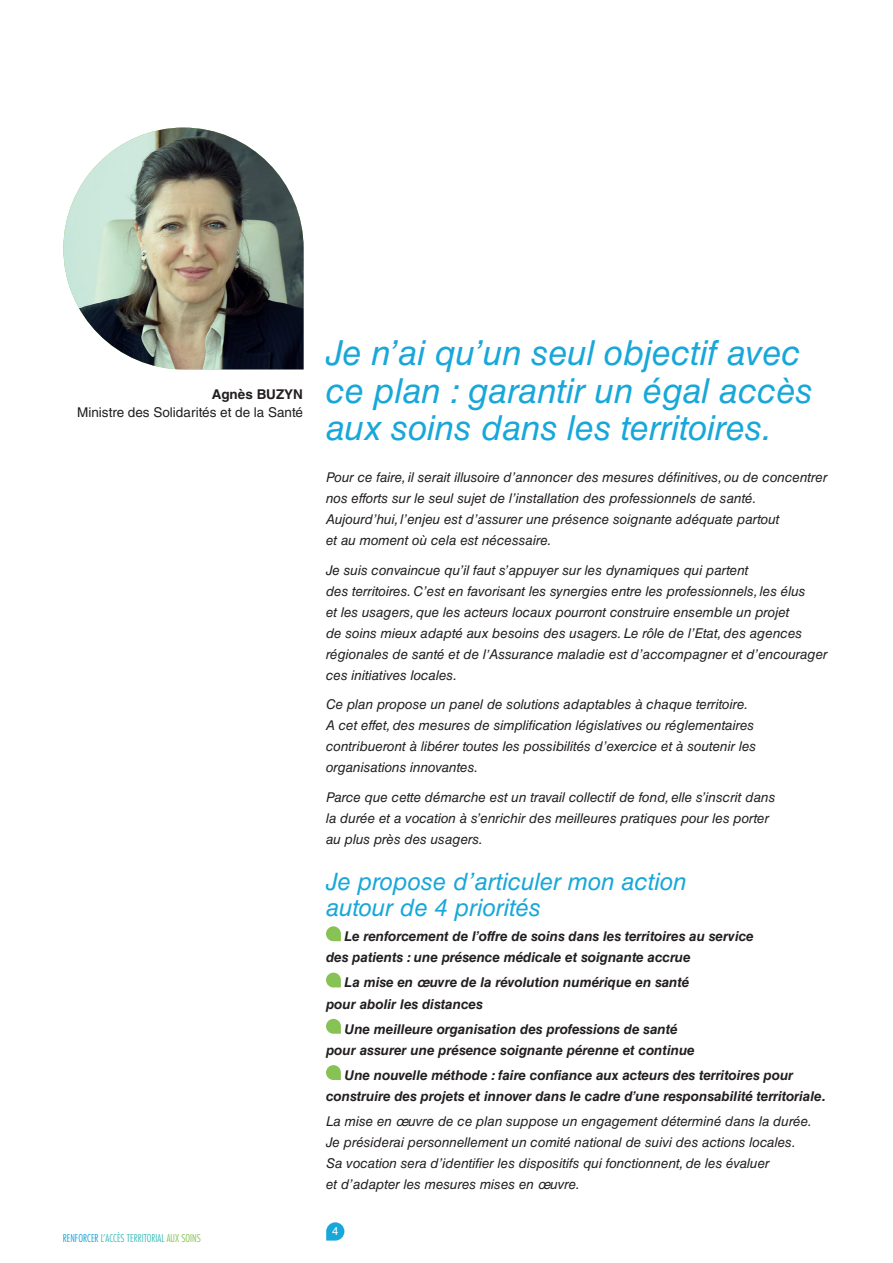
<style>
.page{position:relative;width:893px;height:1263px;background:#fff}
.page>*{position:absolute;margin:0;border:0;box-sizing:border-box;transform-origin:0 0}
.t1{font:italic 34.5px/37.5px "Helvetica LT Std";color:#18a7d9}
.t2{font:italic 24px/25.5px "Helvetica LT Std";color:#18a7d9}
.t3{font:italic 13.5px/21px "Helvetica LT Std";color:#231f20}
.t4{font:italic 700 13.5px/21px "Helvetica LT Std";color:#231f20}
.t5{font:13.5px "Helvetica LT Std";color:#231f20}
.t6{font:700 13.5px "Helvetica LT Std";color:#231f20}
.t7{font:11.4px "Helvetica LT Std";color:#fff}
.t8{font:300 condensed 10.5px "Futura Std";color:#3fbebb}
.s1{color:#18a7d9}
.s2{color:#87c354}
.s3{font-size:12.75px}
</style>
<div class="page">
<div style="left:326px;top:1222px;width:18px;height:18px;background:#18a7d9;border-radius:9px"></div>
<div style="left:326px;top:926px;width:15px;height:15px;background:#87c354;border-radius:7px"></div>
<div style="left:326px;top:972px;width:15px;height:15px;background:#87c354;border-radius:7px"></div>
<div style="left:326px;top:1019px;width:15px;height:15px;background:#87c354;border-radius:7px"></div>
<div style="left:326px;top:1065px;width:15px;height:15px;background:#87c354;border-radius:7px"></div>
<img style="left:63px;top:128px;width:241px;height:241px">
<p class="t6" style="left:212px;top:386px;width:93px">Agnès BUZYN</p>
<p class="t5" style="left:77px;top:405px;width:227px">Ministre des Solidarités et de la Santé</p>
<p class="t8" style="left:63px;top:1231px;width:140px"><span class="s1">RENFORCER</span> L’ACCÈS TERRITORIAL <span class="s2">AUX SOINS</span></p>
<h1 class="t1" style="left:326px;top:334px;width:489px">Je n’ai qu’un seul objectif avec ce plan : garantir un égal accès aux soins dans les territoires.</h1>
<p class="t3" style="left:326px;top:467px;width:503px">Pour ce faire, il serait illusoire d’annoncer des mesures définitives, ou de concentrer nos efforts sur le seul sujet de l’installation des professionnels de santé.<br>Aujourd’hui, l’enjeu est d’assurer une présence soignante adéquate partout<br>et au moment où cela est nécessaire.</p>
<p class="t3" style="left:326px;top:560px;width:503px">Je suis convaincue qu’il faut s’appuyer sur les dynamiques qui partent<br>des territoires. C’est en favorisant les synergies entre les professionnels, les élus<br>et les usagers, que les acteurs locaux pourront construire ensemble un projet<br>de soins mieux adapté aux besoins des usagers. Le rôle de l’Etat, des agences régionales de santé et de l<span class="s3">’</span>Assurance maladie est d’accompagner et d’encourager ces initiatives locales.</p>
<p class="t3" style="left:326px;top:694px;width:432px">Ce plan propose un panel de solutions adaptables à chaque territoire.<br>A cet effet, des mesures de simplification législatives ou réglementaires contribueront à libérer toutes les possibilités d’exercice et à soutenir les organisations innovantes.</p>
<p class="t3" style="left:326px;top:787px;width:451px">Parce que cette démarche est un travail collectif de fond, elle s’inscrit dans la durée et a vocation à s’enrichir des meilleures pratiques pour les porter au plus près des usagers.</p>
<h2 class="t2" style="left:326px;top:869px;width:362px">Je propose d’articuler mon action autour de 4 priorités</h2>
<p class="t4" style="left:326px;top:926px;width:429px;text-indent:19px">Le renforcement de l’offre de soins dans les territoires au service des patients : une présence médicale et soignante accrue</p>
<p class="t4" style="left:326px;top:972px;width:365px;text-indent:19px">La mise en œuvre de la révolution numérique en santé pour abolir les distances</p>
<p class="t4" style="left:326px;top:1018px;width:370px;text-align:center">Une meilleure organisation des professions de santé<br>pour assurer une présence soignante pérenne et continue</p>
<p class="t4" style="left:326px;top:1064px;width:501px;text-indent:19px">Une nouvelle méthode : faire confiance aux acteurs des territoires pour construire des projets et innover dans le cadre d’une responsabilité territoriale.</p>
<p class="t3" style="left:326px;top:1111px;width:487px">La mise en œuvre de ce plan suppose un engagement déterminé dans la durée.<br>Je présiderai personnellement un comité national de suivi des actions locales.<br>Sa vocation sera d’identifier les dispositifs qui fonctionnent, de les évaluer<br>et d’adapter les mesures mises en œuvre.</p>
<p class="t7" style="left:332px;top:1225px;width:8px">4</p>
</div>
